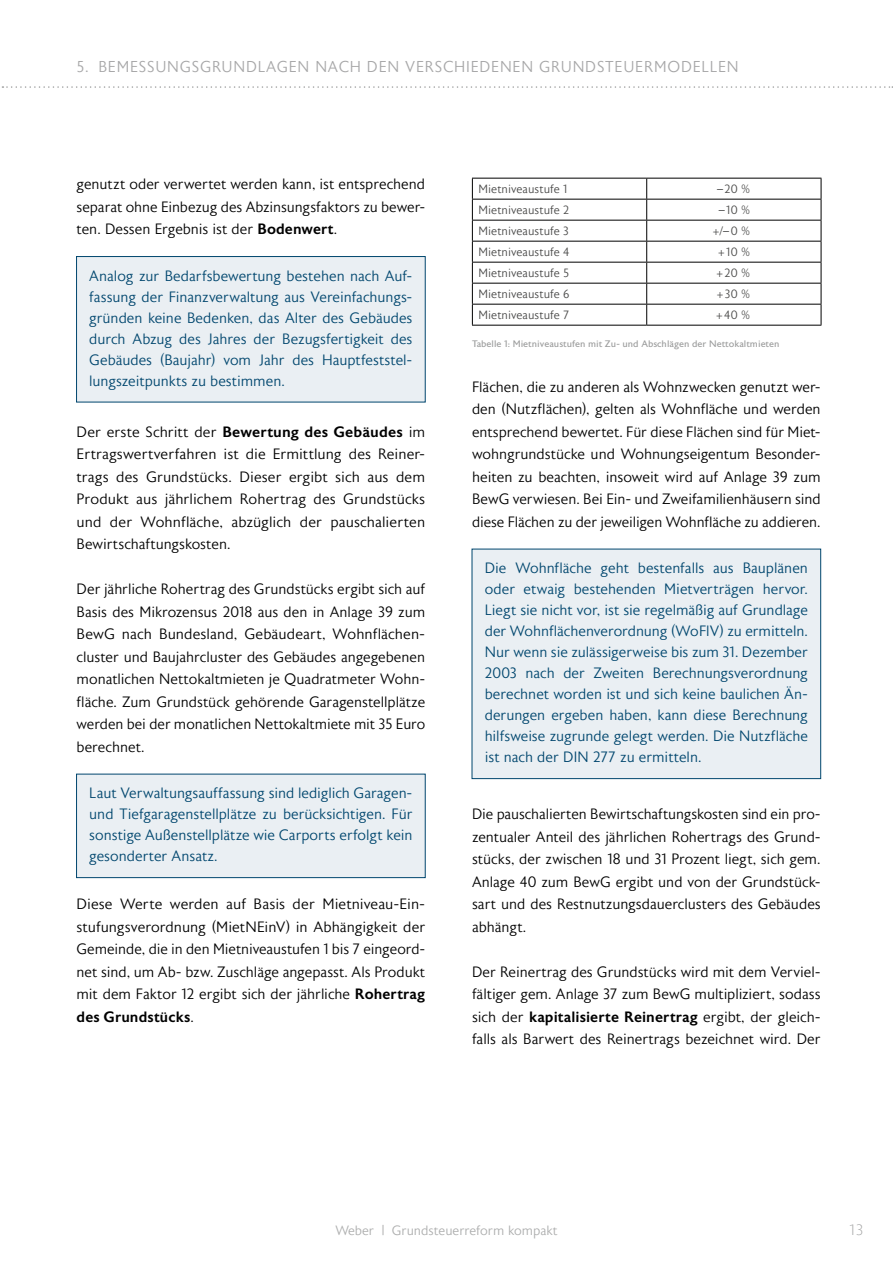
<style>
.page{position:relative;width:893px;height:1263px;background:#fff}
.page>*{position:absolute;margin:0;border:0;box-sizing:border-box;transform-origin:0 0}
.t1{font:300 15.75px "Astoria Sans";letter-spacing:.05em;color:#a7a7a8}
.Fließtext{font:300 15px/22.5px "Astoria Sans";letter-spacing:-.005em;color:#000;text-align:justify}
.Kasten_re{font:300 15px/21px "Astoria Sans";color:#00466e;text-align:justify}
.t2{font:200 15px "Astoria Sans";color:#9c9d9d}
.t3{font:300 13.5px "Astoria Sans";color:#adaeae}
.Tabelle{font:300 12px "Astoria Sans";letter-spacing:.005em;color:#494948}
.Bild_Quelle{font:9.45px "Astoria Sans";color:#9c9d9d}
.s1{font-weight:500}
</style>
<div class="page">
<svg style="left:2px;top:86px;width:891px;height:2px"></svg>
<div style="left:76px;top:256px;width:350px;height:146px;background:#eaeff3;border:1px solid #00466e"></div>
<div style="left:76px;top:774px;width:350px;height:104px;background:#eaeff3;border:1px solid #00466e"></div>
<div style="left:472px;top:549px;width:349px;height:230px;background:#eaeff3;border:1px solid #00466e"></div>
<hr style="left:472px;top:178px;width:175px;height:1px;background:#000">
<hr style="left:647px;top:178px;width:174px;height:1px;background:#000">
<hr style="left:472px;top:199px;width:175px;height:1px;background:#000">
<hr style="left:647px;top:199px;width:174px;height:1px;background:#000">
<hr style="left:472px;top:220px;width:175px;height:1px;background:#000">
<hr style="left:647px;top:220px;width:174px;height:1px;background:#000">
<hr style="left:472px;top:241px;width:175px;height:1px;background:#000">
<hr style="left:647px;top:241px;width:174px;height:1px;background:#000">
<hr style="left:472px;top:262px;width:175px;height:1px;background:#000">
<hr style="left:647px;top:262px;width:174px;height:1px;background:#000">
<hr style="left:472px;top:283px;width:175px;height:1px;background:#000">
<hr style="left:647px;top:283px;width:174px;height:1px;background:#000">
<hr style="left:472px;top:304px;width:175px;height:1px;background:#000">
<svg style="left:472px;top:179px;width:1px;height:146px"></svg>
<hr style="left:647px;top:304px;width:174px;height:1px;background:#000">
<svg style="left:646px;top:179px;width:1px;height:146px"></svg>
<svg style="left:821px;top:179px;width:1px;height:146px"></svg>
<hr style="left:472px;top:325px;width:175px;height:1px;background:#000">
<hr style="left:647px;top:325px;width:174px;height:1px;background:#000">
<p class="t1" style="left:77px;top:58px;width:664px">5. BEMESSUNGSGRUNDLAGEN NACH DEN VERSCHIEDENEN GRUNDSTEUERMODELLEN</p>
<p class="Fließtext" style="left:77px;top:173px;width:350px">genutzt oder verwertet werden kann, ist entsprechend separat ohne Einbezug des Abzinsungsfaktors zu bewer&shy;ten. Dessen Ergebnis ist der <span class="s1">Bodenwert</span>.</p>
<p class="Kasten_re" style="left:89px;top:265px;width:325px">Analog zur Bedarfsbewertung bestehen nach Auf&shy;fassung der Finanzverwaltung aus Vereinfachungs&shy;gründen keine Bedenken, das Alter des Gebäudes durch Abzug des Jahres der Bezugsfertigkeit des Gebäudes (Baujahr) vom Jahr des Hauptfeststel&shy;lungszeitpunkts zu bestimmen.</p>
<p class="Fließtext" style="left:77px;top:421px;width:350px">Der erste Schritt der <span class="s1">Bewertung des Gebäudes</span> im Ertragswertverfahren ist die Ermittlung des Reiner&shy;trags des Grundstücks. Dieser ergibt sich aus dem Produkt aus jährlichem Rohertrag des Grundstücks und der Wohnfläche, abzüglich der pauschalierten Bewirtschaftungskosten.</p>
<p class="Fließtext" style="left:77px;top:578px;width:350px">Der jährliche Rohertrag des Grundstücks ergibt sich auf Basis des Mikrozensus 2018 aus den in Anlage 39 zum BewG nach Bundesland, Gebäudeart, Wohnflächen&shy;cluster und Baujahrcluster des Gebäudes angegebenen monatlichen Nettokaltmieten je Quadratmeter Wohn&shy;fläche. Zum Grundstück gehörende Garagenstellplätze werden bei der monatlichen Nettokaltmiete mit 35 Euro berechnet.</p>
<p class="Kasten_re" style="left:89px;top:783px;width:325px">Laut Verwaltungsauffassung sind lediglich Garagen&shy;und Tiefgaragenstellplätze zu berücksichtigen. Für sonstige Außenstellplätze wie Carports erfolgt kein gesonderter Ansatz.</p>
<p class="Fließtext" style="left:77px;top:893px;width:350px">Diese Werte werden auf Basis der Mietniveau-Ein&shy;stufungsverordnung (MietNEinV) in Abhängigkeit der Gemeinde, die in den Mietniveaustufen 1 bis 7 eingeord&shy;net sind, um Ab- bzw. Zuschläge angepasst. Als Produkt mit dem Faktor 12 ergibt sich der jährliche <span class="s1">Rohertrag des Grundstücks</span>.</p>
<p class="Tabelle" style="left:478px;top:183px;width:91px">Mietniveaustufe 1</p>
<p class="Tabelle" style="left:717px;top:183px;width:35px">–20 %</p>
<p class="Tabelle" style="left:478px;top:204px;width:93px">Mietniveaustufe 2</p>
<p class="Tabelle" style="left:719px;top:204px;width:33px">–10 %</p>
<p class="Tabelle" style="left:478px;top:225px;width:92px">Mietniveaustufe 3</p>
<p class="Tabelle" style="left:713px;top:225px;width:39px">+/–0 %</p>
<p class="Tabelle" style="left:478px;top:246px;width:93px">Mietniveaustufe 4</p>
<p class="Tabelle" style="left:718px;top:246px;width:34px">+10 %</p>
<p class="Tabelle" style="left:478px;top:267px;width:93px">Mietniveaustufe 5</p>
<p class="Tabelle" style="left:716px;top:267px;width:35px">+20 %</p>
<p class="Tabelle" style="left:478px;top:288px;width:93px">Mietniveaustufe 6</p>
<p class="Tabelle" style="left:717px;top:288px;width:35px">+30 %</p>
<p class="Tabelle" style="left:478px;top:309px;width:93px">Mietniveaustufe 7</p>
<p class="Tabelle" style="left:716px;top:309px;width:35px">+40 %</p>
<p class="Bild_Quelle" style="left:472px;top:339px;width:309px">Tabelle 1: Mietniveaustufen mit Zu- und Abschlägen der Nettokaltmieten</p>
<p class="Fließtext" style="left:472px;top:376px;width:350px">Flächen, die zu anderen als Wohnzwecken genutzt wer&shy;den (Nutzflächen), gelten als Wohnfläche und werden entsprechend bewertet. Für diese Flächen sind für Miet&shy;wohngrundstücke und Wohnungseigentum Besonder&shy;heiten zu beachten, insoweit wird auf Anlage 39 zum BewG verwiesen. Bei Ein- und Zweifamilienhäusern sind diese Flächen zu der jeweiligen Wohnfläche zu addieren.</p>
<p class="Kasten_re" style="left:485px;top:558px;width:325px">Die Wohnfläche geht bestenfalls aus Bauplänen oder etwaig bestehenden Mietverträgen hervor.<br>Liegt sie nicht vor, ist sie regelmäßig auf Grundlage der Wohnflächenverordnung (WoFlV) zu ermitteln.<br>Nur wenn sie zulässigerweise bis zum 31. Dezember 2003 nach der Zweiten Berechnungsverordnung berechnet worden ist und sich keine baulichen Än&shy;derungen ergeben haben, kann diese Berechnung hilfsweise zugrunde gelegt werden. Die Nutzfläche ist nach der DIN 277 zu ermitteln.</p>
<p class="Fließtext" style="left:472px;top:803px;width:350px">Die pauschalierten Bewirtschaftungskosten sind ein pro&shy;zentualer Anteil des jährlichen Rohertrags des Grund&shy;stücks, der zwischen 18 und 31 Prozent liegt, sich gem.<br>Anlage 40 zum BewG ergibt und von der Grundstück&shy;sart und des Restnutzungsdauerclusters des Gebäudes abhängt.</p>
<p class="Fließtext" style="left:472px;top:961px;width:350px">Der Reinertrag des Grundstücks wird mit dem Verviel&shy;fältiger gem. Anlage 37 zum BewG multipliziert, sodass sich der <span class="s1">kapitalisierte Reinertrag</span> ergibt, der gleich&shy;falls als Barwert des Reinertrags bezeichnet wird. Der</p>
<p class="t3" style="left:335px;top:1223px;width:224px">Weber | Grundsteuerreform kompakt</p>
<p class="t2" style="left:849px;top:1222px;width:15px">13</p>
</div>
